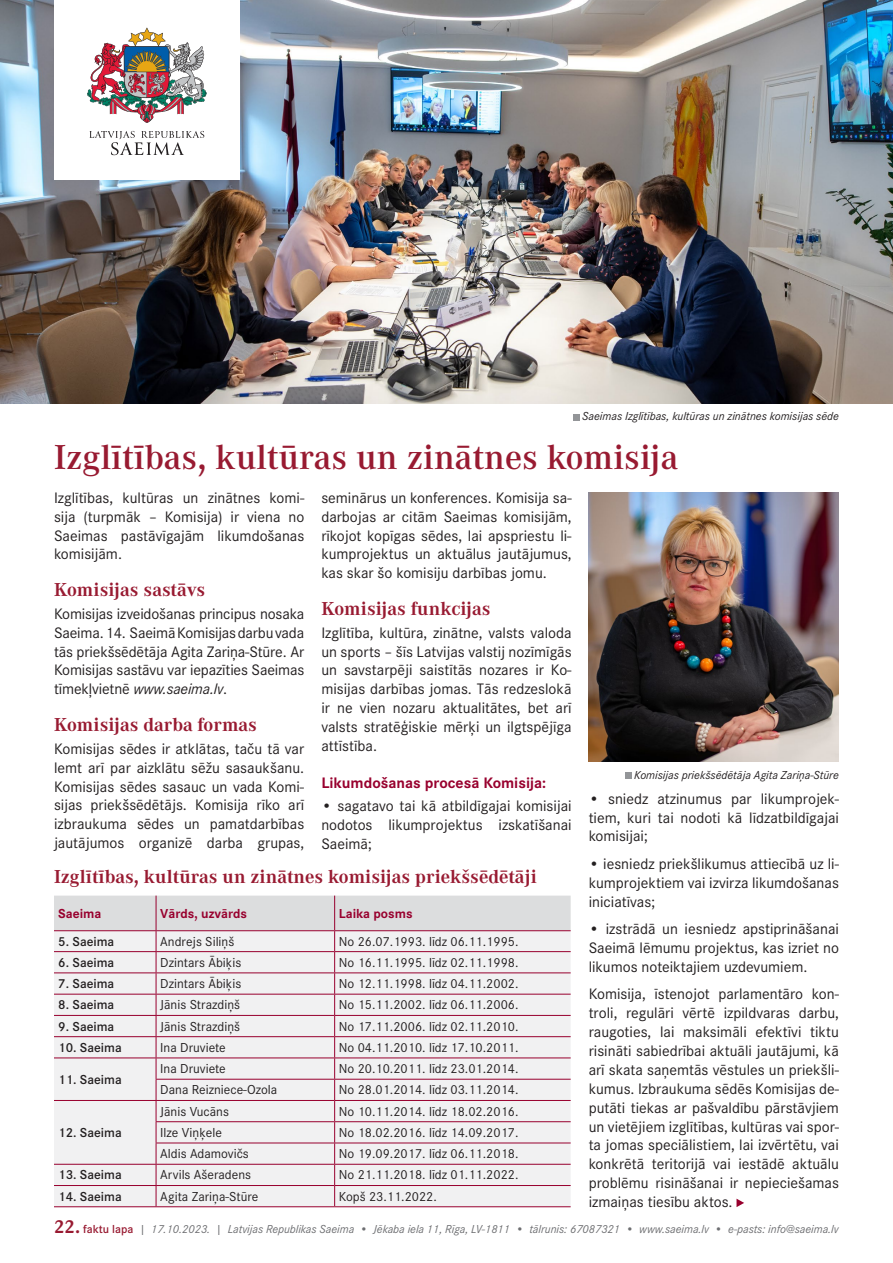
<style>
.page{position:relative;width:893px;height:1263px;background:#fff}
.page>*{position:absolute;margin:0;border:0;box-sizing:border-box;transform-origin:0 0}
.t1{font:600 36px "Corporate A Pro";color:#981a31}
.t2{font:700 19.5px "Corporate A Pro";color:#981a31}
.t3{font:15.75px/18.9px "Corporate S Pro";color:#231f20;text-align:justify}
.t4{font:700 15.75px "Corporate S Pro";color:#98002e}
.t5{font:13.5px "Corporate S Pro";color:#231f20}
.t6{font:600 13.5px "Corporate S Pro";color:#231f20}
.t7{font:700 13.5px "Corporate S Pro";color:#98002e}
.t8{font:italic 12px "Corporate S Pro";color:#6d6e71}
.t9{font:italic 12px "Corporate S Pro";color:#231f20}
.s1{font-style:italic}
.s2{font-family:"Corporate A Pro";font-weight:700;font-style:normal;font-size:19.5px;color:#981a31}
.s3{font-weight:600;font-style:normal;color:#981a31}
</style>
<div class="page">
<img style="left:0;top:0;width:893px;height:403px">
<svg style="left:573px;top:414px;width:6px;height:6px"></svg>
<div style="left:54px;top:0;width:186px;height:180px;background:#fff"></div>
<img style="left:87px;top:28px;width:120px;height:95px">
<svg style="left:89px;top:131px;width:115px;height:24px"></svg>
<hr style="left:54px;top:1206px;width:102px;height:1px;background:#98002e">
<hr style="left:156px;top:1206px;width:179px;height:1px;background:#98002e">
<hr style="left:335px;top:1206px;width:236px;height:1px;background:#98002e">
<svg style="left:54px;top:895px;width:517px;height:311px"></svg>
<hr style="left:156px;top:1142px;width:179px;height:1px;background:#98002e">
<hr style="left:335px;top:1142px;width:236px;height:1px;background:#98002e">
<div style="left:625px;top:772px;width:6px;height:7px;background:#939598"></div>
<img style="left:589px;top:492px;width:250px;height:270px">
<svg style="left:736px;top:1198px;width:8px;height:9px"></svg>
<p class="t9" style="left:582px;top:408px;width:258px">Saeimas Izglītības, kultūras un zinātnes komisijas sēde</p>
<h1 class="t1" style="left:54px;top:432px;width:626px">Izglītības, kultūras un zinātnes komisija</h1>
<p class="t3" style="left:54px;top:487px;width:252px">Izglītības, kultūras un zinātnes komi&shy;sija (turpmāk – Komisija) ir viena no Saeimas pastāvīgajām likumdošanas komisijām.</p>
<p class="t2" style="left:54px;top:576px;width:153px">Komisijas sastāvs</p>
<p class="t3" style="left:54px;top:603px;width:252px">Komisijas izveidošanas principus nosaka Saeima. 14. Saeimā Komisijas darbu vada tās priekšsēdētāja Agita Zariņa-Stūre. Ar Komisijas sastāvu var iepazīties Saeimas tīmekļvietnē <span class="s1">www.saeima.lv</span>.</p>
<p class="t2" style="left:54px;top:711px;width:205px">Komisijas darba formas</p>
<p class="t3" style="left:54px;top:738px;width:252px">Komisijas sēdes ir atklātas, taču tā var lemt arī par aizklātu sēžu sasaukšanu.<br>Komisijas sēdes sasauc un vada Komi&shy;sijas priekšsēdētājs. Komisija rīko arī izbraukuma sēdes un pamatdarbības jautājumos organizē darba grupas,</p>
<p class="t3" style="left:321px;top:487px;width:252px">seminārus un konferences. Komisija sa&shy;darbojas ar citām Saeimas komisijām, rīkojot kopīgas sēdes, lai apspriestu li&shy;kumprojektus un aktuālus jautājumus, kas skar šo komisiju darbības jomu.</p>
<p class="t2" style="left:321px;top:595px;width:171px">Komisijas funkcijas</p>
<p class="t3" style="left:321px;top:622px;width:252px">Izglītība, kultūra, zinātne, valsts valoda un sports – šīs Latvijas valstij nozīmīgās un savstarpēji saistītās nozares ir Ko&shy;misijas darbības jomas. Tās redzeslokā ir ne vien nozaru aktualitātes, bet arī valsts stratēģiskie mērķi un ilgtspējīga attīstība.</p>
<p class="t4" style="left:321px;top:771px;width:226px">Likumdošanas procesā Komisija:</p>
<p class="t3" style="left:321px;top:795px;width:252px">• sagatavo tai kā atbildīgajai komisijai nodotos likumprojektus izskatīšanai Saeimā;</p>
<p class="t3" style="left:589px;top:788px;width:252px">• sniedz atzinumus par likumprojek&shy;tiem, kuri tai nodoti kā līdzatbildīgajai komisijai;</p>
<p class="t3" style="left:589px;top:853px;width:252px">• iesniedz priekšlikumus attiecībā uz li&shy;kumprojektiem vai izvirza likumdošanas iniciatīvas;</p>
<p class="t3" style="left:589px;top:918px;width:252px">• izstrādā un iesniedz apstiprināšanai Saeimā lēmumu projektus, kas izriet no likumos noteiktajiem uzdevumiem.</p>
<p class="t3" style="left:589px;top:983px;width:252px">Komisija, īstenojot parlamentāro kon&shy;troli, regulāri vērtē izpildvaras darbu, raugoties, lai maksimāli efektīvi tiktu risināti sabiedrībai aktuāli jautājumi, kā arī skata saņemtās vēstules un priekšli&shy;kumus. Izbraukuma sēdēs Komisijas de&shy;putāti tiekas ar pašvaldību pārstāvjiem un vietējiem izglītības, kultūras vai spor&shy;ta jomas speciālistiem, lai izvērtētu, vai konkrētā teritorijā vai iestādē aktuālu problēmu risināšanai ir nepieciešamas izmaiņas tiesību aktos.</p>
<p class="t9" style="left:634px;top:766px;width:206px">Komisijas priekšsēdētāja Agita Zariņa-Stūre</p>
<p class="t2" style="left:54px;top:864px;width:484px">Izglītības, kultūras un zinātnes komisijas priekšsēdētāji</p>
<p class="t7" style="left:58px;top:902px;width:45px">Saeima</p>
<p class="t7" style="left:160px;top:902px;width:88px">Vārds, uzvārds</p>
<p class="t7" style="left:339px;top:902px;width:75px">Laika posms</p>
<p class="t6" style="left:58px;top:931px;width:57px">5. Saeima</p>
<p class="t5" style="left:160px;top:931px;width:76px">Andrejs Siliņš</p>
<p class="t5" style="left:339px;top:931px;width:181px">No 26.07.1993. līdz 06.11.1995.</p>
<p class="t6" style="left:58px;top:952px;width:57px">6. Saeima</p>
<p class="t5" style="left:160px;top:952px;width:83px">Dzintars Ābiķis</p>
<p class="t5" style="left:339px;top:952px;width:181px">No 16.11.1995. līdz 02.11.1998.</p>
<p class="t6" style="left:58px;top:973px;width:57px">7. Saeima</p>
<p class="t5" style="left:160px;top:974px;width:83px">Dzintars Ābiķis</p>
<p class="t5" style="left:339px;top:974px;width:181px">No 12.11.1998. līdz 04.11.2002.</p>
<p class="t6" style="left:58px;top:995px;width:57px">8. Saeima</p>
<p class="t5" style="left:160px;top:995px;width:81px">Jānis Strazdiņš</p>
<p class="t5" style="left:339px;top:995px;width:181px">No 15.11.2002. līdz 06.11.2006.</p>
<p class="t6" style="left:58px;top:1016px;width:57px">9. Saeima</p>
<p class="t5" style="left:160px;top:1016px;width:81px">Jānis Strazdiņš</p>
<p class="t5" style="left:339px;top:1016px;width:181px">No 17.11.2006. līdz 02.11.2010.</p>
<p class="t6" style="left:58px;top:1037px;width:65px">10. Saeima</p>
<p class="t5" style="left:160px;top:1037px;width:67px">Ina Druviete</p>
<p class="t5" style="left:339px;top:1037px;width:181px">No 04.11.2010. līdz 17.10.2011.</p>
<p class="t6" style="left:58px;top:1069px;width:65px">11. Saeima</p>
<p class="t5" style="left:160px;top:1059px;width:67px">Ina Druviete</p>
<p class="t5" style="left:339px;top:1059px;width:181px">No 20.10.2011. līdz 23.01.2014.</p>
<p class="t5" style="left:160px;top:1080px;width:118px">Dana Reizniece-Ozola</p>
<p class="t5" style="left:339px;top:1080px;width:181px">No 28.01.2014. līdz 03.11.2014.</p>
<p class="t5" style="left:160px;top:1101px;width:70px">Jānis Vucāns</p>
<p class="t5" style="left:339px;top:1101px;width:181px">No 10.11.2014. līdz 18.02.2016.</p>
<p class="t5" style="left:160px;top:1122px;width:63px">Ilze Viņķele</p>
<p class="t5" style="left:339px;top:1122px;width:181px">No 18.02.2016. līdz 14.09.2017.</p>
<p class="t5" style="left:160px;top:1144px;width:90px">Aldis Adamovičs</p>
<p class="t5" style="left:339px;top:1144px;width:181px">No 19.09.2017. līdz 06.11.2018.</p>
<p class="t6" style="left:58px;top:1122px;width:65px">12. Saeima</p>
<p class="t6" style="left:58px;top:1165px;width:65px">13. Saeima</p>
<p class="t5" style="left:160px;top:1165px;width:92px">Arvils Ašeradens</p>
<p class="t5" style="left:339px;top:1165px;width:181px">No 21.11.2018. līdz 01.11.2022.</p>
<p class="t6" style="left:58px;top:1186px;width:65px">14. Saeima</p>
<p class="t5" style="left:160px;top:1186px;width:100px">Agita Zariņa-Stūre</p>
<p class="t5" style="left:339px;top:1186px;width:100px">Kopš 23.11.2022.</p>
<p class="t8" style="left:54px;top:1220px;width:786px"><span class="s2">22.</span> <span class="s3">faktu lapa</span> | 17.10.2023. | Latvijas Republikas Saeima • Jēkaba iela 11, Rīga, LV-1811 • tālrunis: 67087321 • www.saeima.lv • e-pasts: info@saeima.lv</p>
</div>
